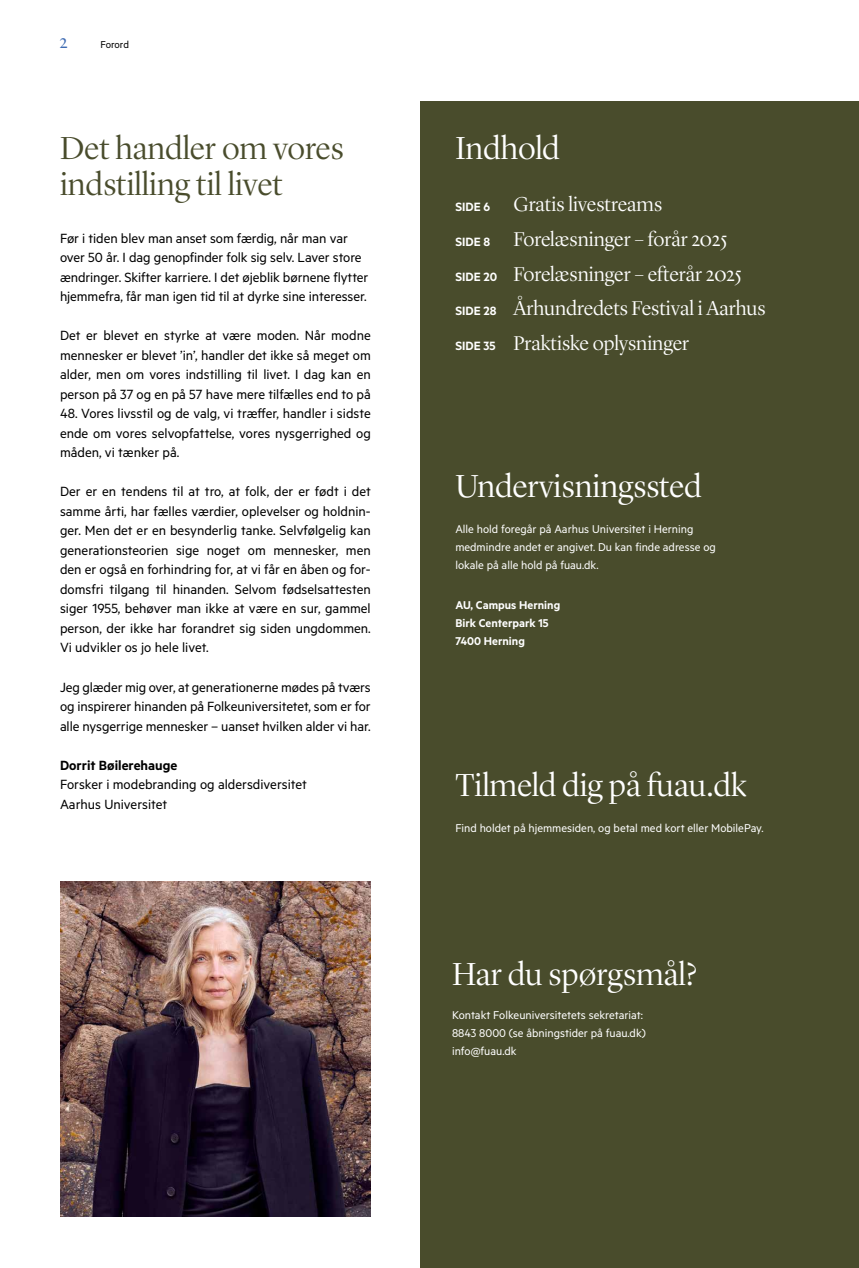
<style>
.page{position:relative;width:859px;height:1268px;background:#fff}
.page>*{position:absolute;margin:0;border:0;box-sizing:border-box;transform-origin:0 0}
.t1{font:300 33px "Lyon Display";color:#fff}
.t2{font:300 33px "Lyon Display";color:#494c2c}
.t3{font:300 20.7px/34.7px "Lyon Display";color:#fff}
.t4{font:300 19.5px "Lyon Display";color:#3f6cb3}
.t5{font:15px/19.5px "Metric";letter-spacing:-.005em;color:#000;text-align:justify}
.t6{font:600 15px "Metric";color:#000}
.t7{font:12.75px/18px "Metric";color:#fff}
.t8{font:600 12.75px/18px "Metric";color:#fff}
.t9{font:11.25px "Metric";letter-spacing:-.01em;color:#000}
.s1{font-family:"Metric";font-weight:600;font-size:13.5px}
</style>
<div class="page">
<div style="left:421px;top:101px;width:438px;height:1166px;background:#494c2c"></div>
<img style="left:60px;top:881px;width:310px;height:334px">
<h3 class="t4" style="left:60px;top:27px;width:10px">2</h3>
<p class="t9" style="left:100px;top:38px;width:30px">Forord</p>
<h1 class="t2" style="left:60px;top:124px;width:285px">Det handler om vores</h1>
<h1 class="t1" style="left:455px;top:124px;width:106px">Indhold</h1>
<h1 class="t2" style="left:60px;top:160px;width:224px">indstilling til livet</h1>
<p class="t5" style="left:60px;top:228px;width:310px;text-align:left">Før i tiden blev man anset som færdig, når man var over 50 år. I dag genopfinder folk sig selv. Laver store ændringer. Skifter karriere. I det øjeblik børnene flytter hjemmefra, får man igen tid til at dyrke sine interesser.</p>
<p class="t5" style="left:60px;top:325px;width:312px">Det er blevet en styrke at være moden. Når modne mennesker er blevet ’in’, handler det ikke så meget om alder, men om vores indstilling til livet. I dag kan en person på 37 og en på 57 have mere tilfælles end to på</p>
<p class="t5" style="left:60px;top:403px;width:312px">48. Vores livsstil og de valg, vi træffer, handler i sidste ende om vores selvopfattelse, vores nysgerrighed og måden, vi tænker på.</p>
<p class="t5" style="left:60px;top:481px;width:312px">Der er en tendens til at tro, at folk, der er født i det samme årti, har fælles værdier, oplevelser og holdnin&shy;ger. Men det er en besynderlig tanke. Selvfølgelig kan generationsteorien sige noget om mennesker, men den er også en forhindring for, at vi får en åben og for&shy;domsfri tilgang til hinanden. Selvom fødselsattesten siger 1955, behøver man ikke at være en sur, gammel person, der ikke har forandret sig siden ungdommen.<br>Vi udvikler os jo hele livet.</p>
<p class="t5" style="left:60px;top:676px;width:312px">Jeg glæder mig over, at generationerne mødes på tværs og inspirerer hinanden på Folkeuniversitetet, som er for alle nysgerrige mennesker – uanset hvilken alder vi har.</p>
<p class="t6" style="left:60px;top:755px;width:119px">Dorrit Bøilerehauge</p>
<p class="t5" style="left:60px;top:774px;width:248px">Forsker i modebranding og aldersdiversitet<br>Aarhus Universitet</p>
<h2 class="t3" style="left:455px;top:186px;width:312px"><span class="s1">SIDE 6</span> Gratis livestreams<br><span class="s1">SIDE 8</span> Forelæsninger – forår 2025<br><span class="s1">SIDE 20</span> Forelæsninger – efterår 2025<br><span class="s1">SIDE 28</span> Århundredets Festival i Aarhus <span class="s1">SIDE 35</span> Praktiske oplysninger</h2>
<h1 class="t1" style="left:455px;top:462px;width:248px">Undervisningssted</h1>
<p class="t7" style="left:455px;top:519px;width:262px">Alle hold foregår på Aarhus Universitet i Herning medmindre andet er angivet. Du kan finde adresse og lokale på alle hold på fuau.dk.</p>
<p class="t8" style="left:455px;top:596px;width:106px">AU, Campus Herning<br>Birk Centerpark 15<br>7400 Herning</p>
<h1 class="t1" style="left:455px;top:761px;width:293px">Tilmeld dig på fuau.dk</h1>
<p class="t7" style="left:455px;top:818px;width:310px">Find holdet på hjemmesiden, og betal med kort eller MobilePay.</p>
<h1 class="t1" style="left:452px;top:949px;width:246px">Har du spørgsmål?</h1>
<p class="t7" style="left:452px;top:1005px;width:195px">Kontakt Folkeuniversitetets sekretariat:<br>8843 8000 (se åbningstider på fuau.dk) info@fuau.dk</p>
</div>
